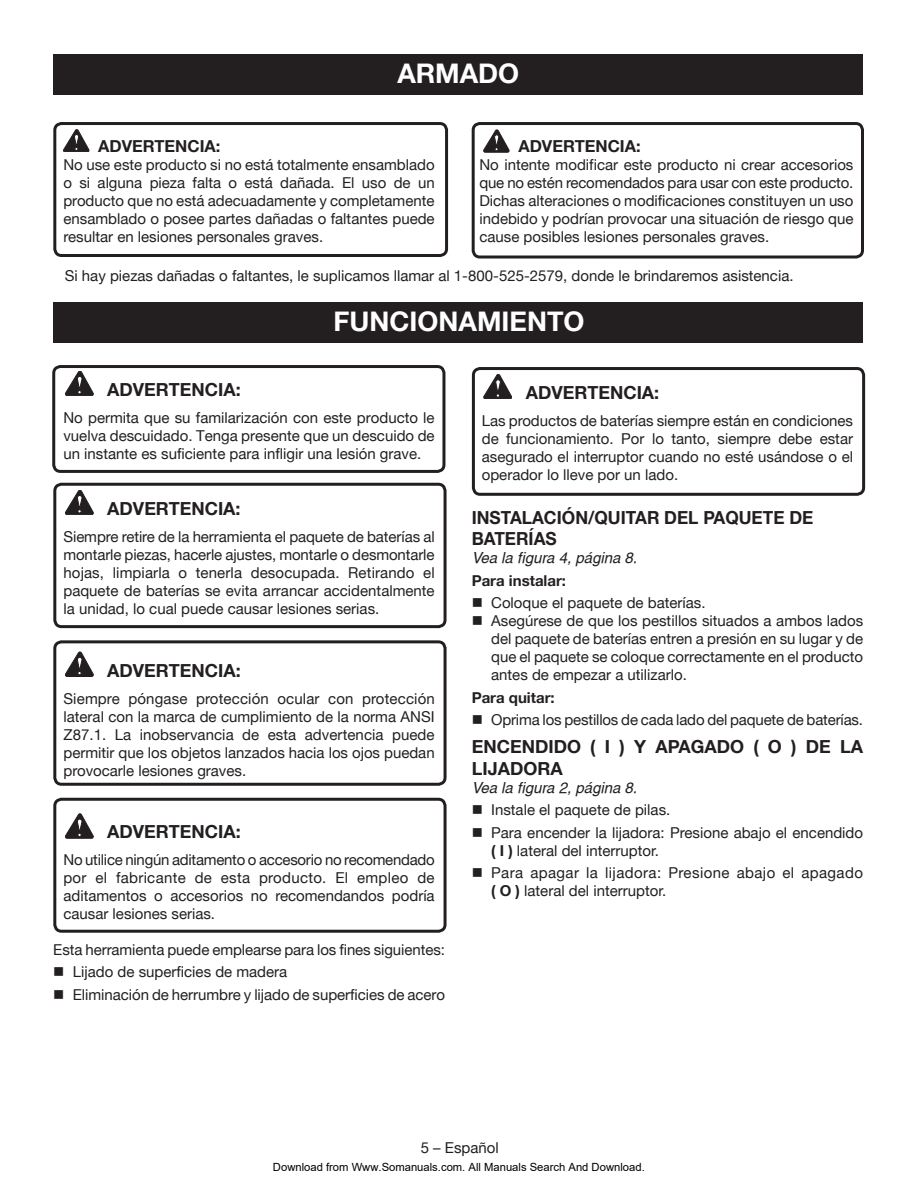
<style>
.page{position:relative;width:918px;height:1188px;background:#fff}
.page>*{position:absolute;margin:0;border:0;box-sizing:border-box;transform-origin:0 0}
.t1{font:700 27px "Helvetica Neue";color:#fff}
.t2{font:700 18px "Helvetica Neue";color:#231f20}
.t3{font:700 18px "Helvetica Neue";color:#231f20;scale:.96 1}
.t4{font:700 16.5px "Helvetica Neue";color:#231f20}
.t5{font:15px/18px "Helvetica Neue";color:#231f20;text-align:justify}
.t6{font:15px/18px "Helvetica Neue";letter-spacing:.03em;color:#231f20}
.t7{font:italic 15px "Helvetica";color:#231f20}
.t8{font:700 15px "Helvetica Neue";color:#231f20}
.t9{font:11.25px "Arial";color:#000}
.s1{font-weight:700}
</style>
<div class="page">
<div style="left:53px;top:54px;width:810px;height:40px;background:#231f20"></div>
<svg style="left:63px;top:130px;width:26px;height:22px"></svg>
<div style="left:53px;top:122px;width:395px;height:135px;border:3px solid #231f20;border-radius:7px"></div>
<div style="left:472px;top:122px;width:392px;height:137px;border:3px solid #231f20;border-radius:7px"></div>
<svg style="left:484px;top:130px;width:25px;height:22px"></svg>
<div style="left:53px;top:302px;width:810px;height:41px;background:#231f20"></div>
<svg style="left:65px;top:371px;width:28px;height:25px"></svg>
<svg style="left:65px;top:490px;width:28px;height:25px"></svg>
<svg style="left:65px;top:652px;width:28px;height:25px"></svg>
<svg style="left:65px;top:814px;width:28px;height:24px"></svg>
<div style="left:53px;top:483px;width:394px;height:145px;border:3px solid #231f20;border-radius:7px"></div>
<div style="left:53px;top:640px;width:394px;height:146px;border:3px solid #231f20;border-radius:7px"></div>
<div style="left:53px;top:798px;width:394px;height:135px;border:3px solid #231f20;border-radius:7px"></div>
<div style="left:472px;top:367px;width:393px;height:129px;border:3px solid #231f20;border-radius:7px"></div>
<div style="left:52px;top:365px;width:393px;height:108px;border:3px solid #231f20;border-radius:7px"></div>
<svg style="left:484px;top:374px;width:28px;height:25px"></svg>
<h1 class="t1" style="left:397px;top:56px;width:84px">ARMADO</h1>
<p class="t4" style="left:98px;top:136px;width:46px">ADVERTEN</p>
<p class="t4" style="left:188px;top:136px;width:34px">CIA:</p>
<p class="t5" style="left:63px;top:155px;width:373px">No use este producto si no está totalmente ensamblado o si alguna pieza falta o está dañada. El uso de un producto que no está adecuadamente y completamente ensamblado o posee partes dañadas o faltantes puede resultar en lesiones personales graves.</p>
<p class="t4" style="left:518px;top:136px;width:46px">ADVERTEN</p>
<p class="t4" style="left:608px;top:136px;width:34px">CIA:</p>
<p class="t5" style="left:479px;top:156px;width:376px">No intente modificar este producto ni crear accesorios que no estén recomendados para usar con este producto.<br>Dichas alteraciones o modificaciones constituyen un uso indebido y podrían provocar una situación de riesgo que cause posibles lesiones personales graves.</p>
<p class="t5" style="left:65px;top:267px;width:730px">Si hay piezas dañadas o faltantes, le suplicamos llamar al 1-800-525-2579, donde le brindaremos asistencia.</p>
<h1 class="t1" style="left:334px;top:305px;width:94px">FUNCIONA</h1>
<h1 class="t1" style="left:477px;top:305px;width:42px">MIENTO</h1>
<p class="t2" style="left:107px;top:378px;width:50px">ADVERTEN</p>
<p class="t2" style="left:205px;top:378px;width:37px">CIA:</p>
<p class="t5" style="left:63px;top:408px;width:373px">No permita que su familarización con este producto le vuelva descuidado. Tenga presente que un descuido de un instante es suficiente para infligir una lesión grave.</p>
<p class="t2" style="left:93px;top:497px;width:14px">AD</p>
<p class="t2" style="left:133px;top:497px;width:24px">VERTEN</p>
<p class="t2" style="left:205px;top:497px;width:37px">CIA:</p>
<p class="t5" style="left:63px;top:527px;width:373px">Siempre retire de la herramienta el paquete de baterías al montarle piezas, hacerle ajustes, montarle o desmontarle hojas, limpiarla o tenerla desocupada. Retirando el paquete de baterías se evita arrancar accidentalmente la unidad, lo cual puede causar lesiones serias.</p>
<p class="t2" style="left:107px;top:659px;width:50px">ADVERTEN</p>
<p class="t2" style="left:205px;top:659px;width:37px">CIA:</p>
<p class="t5" style="left:63px;top:689px;width:373px">Siempre póngase protección ocular con protección lateral con la marca de cumplimiento de la norma ANSI Z87.1. La inobservancia de esta advertencia puede permitir que los objetos lanzados hacia los ojos puedan provocarle lesiones graves.</p>
<p class="t2" style="left:107px;top:821px;width:50px">ADVERTEN</p>
<p class="t2" style="left:205px;top:821px;width:37px">CIA:</p>
<p class="t5" style="left:63px;top:851px;width:373px">No utilice ningún aditamento o accesorio no recomendado por el fabricante de esta producto. El empleo de aditamentos o accesorios no recomendandos podría causar lesiones serias.</p>
<p class="t5" style="left:53px;top:940px;width:393px">Esta herramienta puede emplearse para los fines siguientes:</p>
<p class="t5" style="left:53px;top:963px;width:235px">■ Lijado de superficies de madera</p>
<p class="t5" style="left:53px;top:985px;width:393px">■ Eliminación de herrumbre y lijado de superficies de acero</p>
<p class="t2" style="left:526px;top:382px;width:50px">ADVERTEN</p>
<p class="t2" style="left:623px;top:382px;width:37px">CIA:</p>
<p class="t5" style="left:482px;top:411px;width:373px">Las productos de baterías siempre están en condiciones de funcionamiento. Por lo tanto, siempre debe estar asegurado el interruptor cuando no esté usándose o el operador lo lleve por un lado.</p>
<p class="t3" style="left:472px;top:507px;width:43px">INSTALA</p>
<p class="t3" style="left:544px;top:507px;width:79px">CIÓN/QUITAR</p>
<p class="t3" style="left:664px;top:507px;width:13px">DEL</p>
<p class="t3" style="left:703px;top:507px;width:50px">PAQUETE</p>
<p class="t3" style="left:789px;top:507px;width:13px">DE</p>
<p class="t3" style="left:472px;top:528px;width:88px">baterías</p>
<p class="t7" style="left:472px;top:549px;width:167px">Vea la figura 4, página 8.</p>
<p class="t8" style="left:472px;top:571px;width:96px">Para instalar:</p>
<p class="t5" style="left:472px;top:594px;width:235px">■ Coloque el paquete de baterías.</p>
<p class="t5" style="left:491px;top:612px;width:374px;text-indent:-20px">■ Asegúrese de que los pestillos situados a ambos lados del paquete de baterías entren a presión en su lugar y de que el paquete se coloque correctamente en el producto antes de empezar a utilizarlo.</p>
<p class="t8" style="left:472px;top:688px;width:85px">Para quitar:</p>
<p class="t5" style="left:472px;top:711px;width:393px">■ Oprima los pestillos de cada lado del paquete de baterías.</p>
<p class="t2" style="left:472px;top:736px;width:51px">ENCENDIDO</p>
<p class="t2" style="left:590px;top:736px;width:103px">( I ) Y APAGADO</p>
<p class="t2" style="left:753px;top:736px;width:66px">( O ) DE</p>
<p class="t2" style="left:840px;top:736px;width:12px">LA</p>
<p class="t2" style="left:472px;top:757px;width:13px">LIJADORA</p>
<p class="t7" style="left:472px;top:779px;width:167px">Vea la figura 2, página 8.</p>
<p class="t5" style="left:472px;top:801px;width:200px">■ Instale el paquete de pilas.</p>
<p class="t5" style="left:491px;top:823px;width:373px;text-indent:-20px">■ Para encender la lijadora: Presione abajo el encendido <span class="s1">( I )</span> lateral del interruptor.</p>
<p class="t6" style="left:491px;top:864px;width:373px;text-indent:-20px">■ Para apagar la lijadora: Presione abajo el apagado <span class="s1">( O )</span> lateral del interruptor.</p>
<p class="t5" style="left:421px;top:1139px;width:80px">5 – Español</p>
<p class="t9" style="left:273px;top:1160px;width:373px">Download from Www.Somanuals.com. All Manuals Search And Download.</p>
</div>
